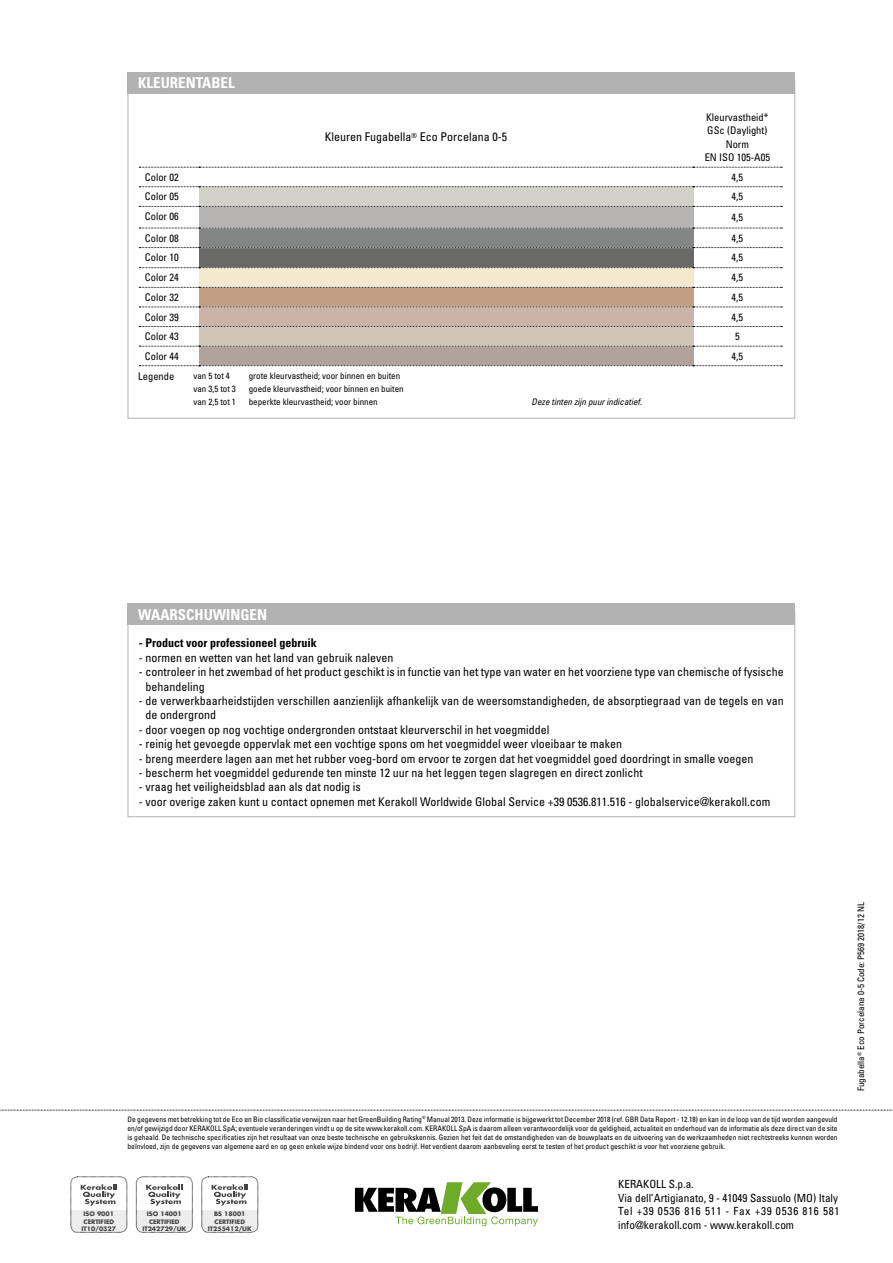
<style>
.page{position:relative;width:893px;height:1263px;background:#fff}
.page>*{position:absolute;margin:0;border:0;box-sizing:border-box;transform-origin:0 0}
.t1{font:700 condensed 15px "Univers LT Std";color:#fff}
.t2{font:condensed 12px/14.4px "Univers LT Std";color:#000}
.t3{font:700 condensed 12px "Univers LT Std";color:#000}
.t4{font:condensed 11.25px/13.5px "Univers LT Std";color:#000}
.t5{font:condensed 10.5px/13.5px "Univers LT Std";color:#000;text-align:center}
.t6{font:condensed 9px "Univers LT Std";color:#000}
.t7{font:italic condensed 9px "Univers LT Std";color:#000}
.t8{font:condensed 7.5px/9px "Univers LT Std";color:#000;text-align:justify}
.t9{font:700 6px/7.2px "Futura Std";color:#424446;text-align:center}
</style>
<div class="page">
<svg style="left:0;top:1110px;width:893px;height:1px"></svg>
<div style="left:71px;top:1176px;width:56px;height:56px;border:1px dashed #000;border-radius:7px"></div>
<svg style="left:71px;top:1184px;width:56px;height:48px"></svg>
<div style="left:136px;top:1176px;width:56px;height:56px;border:1px dashed #000;border-radius:7px"></div>
<svg style="left:136px;top:1184px;width:56px;height:48px"></svg>
<div style="left:202px;top:1176px;width:56px;height:56px;border:1px dashed #000;border-radius:7px"></div>
<svg style="left:202px;top:1184px;width:56px;height:48px"></svg>
<svg style="left:355px;top:1182px;width:183px;height:44px"></svg>
<div style="left:199px;top:187px;width:494px;height:19px;background:#d2d1ca"></div>
<div style="left:199px;top:206px;width:494px;height:22px;background:#b5b4b2"></div>
<div style="left:199px;top:228px;width:494px;height:20px;background:#848686"></div>
<div style="left:199px;top:248px;width:494px;height:20px;background:#696968"></div>
<div style="left:199px;top:268px;width:494px;height:19px;background:#f3e9cd"></div>
<div style="left:199px;top:287px;width:494px;height:20px;background:#c09f83"></div>
<div style="left:199px;top:307px;width:494px;height:19px;background:#cbb3a7"></div>
<div style="left:199px;top:326px;width:494px;height:20px;background:#cfc4b6"></div>
<div style="left:199px;top:346px;width:494px;height:20px;background:#b2a39a"></div>
<svg style="left:139px;top:186px;width:643px;height:1px"></svg>
<svg style="left:139px;top:206px;width:643px;height:1px"></svg>
<svg style="left:139px;top:228px;width:643px;height:1px"></svg>
<svg style="left:139px;top:247px;width:643px;height:1px"></svg>
<svg style="left:139px;top:267px;width:643px;height:1px"></svg>
<svg style="left:139px;top:287px;width:643px;height:1px"></svg>
<svg style="left:139px;top:307px;width:643px;height:1px"></svg>
<svg style="left:139px;top:326px;width:643px;height:1px"></svg>
<svg style="left:139px;top:346px;width:643px;height:1px"></svg>
<svg style="left:139px;top:365px;width:643px;height:1px"></svg>
<svg style="left:139px;top:167px;width:643px;height:1px"></svg>
<div style="left:128px;top:72px;width:667px;height:22px;background:#b3b2b2"></div>
<div style="left:128px;top:604px;width:667px;height:21px;background:#b3b2b2"></div>
<p class="t1" style="left:138px;top:74px;width:98px">KLEURENTABEL</p>
<p class="t2" style="left:325px;top:130px;width:184px">Kleuren Fugabella<sup>®</sup> Eco Porcelana 0-5</p>
<p class="t5" style="left:705px;top:110px;width:67px">Kleurvastheid*<br>GSc (Daylight)<br>Norm<br>EN ISO 105-A05</p>
<p class="t5" style="left:145px;top:170px;width:35px">Color 02</p>
<p class="t5" style="left:731px;top:170px;width:13px">4,5</p>
<p class="t5" style="left:145px;top:190px;width:35px">Color 05</p>
<p class="t5" style="left:731px;top:190px;width:13px">4,5</p>
<p class="t5" style="left:145px;top:209px;width:35px">Color 06</p>
<p class="t5" style="left:731px;top:210px;width:13px">4,5</p>
<p class="t5" style="left:145px;top:231px;width:35px">Color 08</p>
<p class="t5" style="left:731px;top:231px;width:13px">4,5</p>
<p class="t5" style="left:145px;top:251px;width:35px">Color 10</p>
<p class="t5" style="left:731px;top:251px;width:13px">4,5</p>
<p class="t5" style="left:145px;top:271px;width:35px">Color 24</p>
<p class="t5" style="left:731px;top:271px;width:13px">4,5</p>
<p class="t5" style="left:145px;top:290px;width:35px">Color 32</p>
<p class="t5" style="left:731px;top:290px;width:13px">4,5</p>
<p class="t5" style="left:145px;top:310px;width:35px">Color 39</p>
<p class="t5" style="left:731px;top:310px;width:13px">4,5</p>
<p class="t5" style="left:145px;top:329px;width:35px">Color 43</p>
<p class="t5" style="left:735px;top:329px;width:6px">5</p>
<p class="t5" style="left:145px;top:349px;width:35px">Color 44</p>
<p class="t5" style="left:731px;top:349px;width:13px">4,5</p>
<p class="t5" style="left:138px;top:369px;width:38px">Legende</p>
<p class="t6" style="left:193px;top:370px;width:38px">van 5 tot 4</p>
<p class="t6" style="left:249px;top:370px;width:153px">grote kleurvastheid; voor binnen en buiten</p>
<p class="t6" style="left:193px;top:383px;width:44px">van 3,5 tot 3</p>
<p class="t6" style="left:249px;top:383px;width:156px">goede kleurvastheid; voor binnen en buiten</p>
<p class="t6" style="left:193px;top:396px;width:44px">van 2,5 tot 1</p>
<p class="t6" style="left:249px;top:396px;width:130px">beperkte kleurvastheid; voor binnen</p>
<p class="t7" style="left:531px;top:396px;width:112px">Deze tinten zijn puur indicatief.</p>
<p class="t1" style="left:138px;top:605px;width:130px">WAARSCHUWINGEN</p>
<p class="t3" style="left:139px;top:636px;width:179px">- Product voor professioneel gebruik</p>
<p class="t2" style="left:139px;top:650px;width:256px">- normen en wetten van het land van gebruik naleven</p>
<p class="t2" style="left:146px;top:664px;width:640px;text-indent:-7px">- controleer in het zwembad of het product geschikt is in functie van het type van water en het voorziene type van chemische of fysische behandeling</p>
<p class="t2" style="left:146px;top:693px;width:640px;text-indent:-7px">- de verwerkbaarheidstijden verschillen aanzienlijk afhankelijk van de weersomstandigheden, de absorptiegraad van de tegels en van de ondergrond</p>
<p class="t2" style="left:139px;top:722px;width:412px">- door voegen op nog vochtige ondergronden ontstaat kleurverschil in het voegmiddel</p>
<p class="t2" style="left:139px;top:736px;width:485px">- reinig het gevoegde oppervlak met een vochtige spons om het voegmiddel weer vloeibaar te maken</p>
<p class="t2" style="left:139px;top:751px;width:616px">- breng meerdere lagen aan met het rubber voeg-bord om ervoor te zorgen dat het voegmiddel goed doordringt in smalle voegen</p>
<p class="t2" style="left:139px;top:765px;width:505px">- bescherm het voegmiddel gedurende ten minste 12 uur na het leggen tegen slagregen en direct zonlicht</p>
<p class="t2" style="left:139px;top:780px;width:223px">- vraag het veiligheidsblad aan als dat nodig is</p>
<p class="t2" style="left:139px;top:794px;width:633px">- voor overige zaken kunt u contact opnemen met Kerakoll Worldwide Global Service +39 0536.811.516 - globalservice@kerakoll.com</p>
<p class="t8" style="left:128px;top:1114px;width:712px">De gegevens met betrekking tot de Eco en Bio classificatie verwijzen naar het GreenBuilding Rating<sup>®</sup> Manual 2013. Deze informatie is bijgewerkt tot December 2018 (ref. GBR Data Report - 12.18) en kan in de loop van de tijd worden aangevuld en/of gewijzigd door KERAKOLL SpA; eventuele veranderingen vindt u op de site www.kerakoll.com. KERAKOLL SpA is daarom alleen verantwoordelijk voor de geldigheid, actualiteit en onderhoud van de informatie als deze direct van de site is gehaald. De technische specificaties zijn het resultaat van onze beste technische en gebruikskennis. Gezien het feit dat de omstandigheden van de bouwplaats en de uitvoering van de werkzaamheden niet rechtstreeks kunnen worden beïnvloed, zijn de gegevens van algemene aard en op geen enkele wijze bindend voor ons bedrijf. Het verdient daarom aanbeveling eerst te testen of het product geschikt is voor het voorziene gebruik.</p>
<p class="t9" style="left:82px;top:1210px;width:36px">ISO 9001<br>CERTIFIED<br>IT10/0327</p>
<p class="t9" style="left:142px;top:1210px;width:45px">ISO 14001<br>CERTIFIED<br>IT242729/UK</p>
<p class="t9" style="left:208px;top:1210px;width:45px">BS 18001<br>CERTIFIED<br>IT255412/UK</p>
<p class="t4" style="left:618px;top:1177px;width:223px">KERAKOLL S.p.a.<br>Via dell’Artigianato, 9 - 41049 Sassuolo (MO) Italy Tel +39 0536 816 511 - Fax +39 0536 816 581 info@kerakoll.com - www.kerakoll.com</p>
<p class="t6" style="left:855px;top:1091px;width:190px;rotate:-90deg">Fugabella<sup>®</sup> Eco Porcelana 0-5 Code: P569 2018/12 NL</p>
</div>
